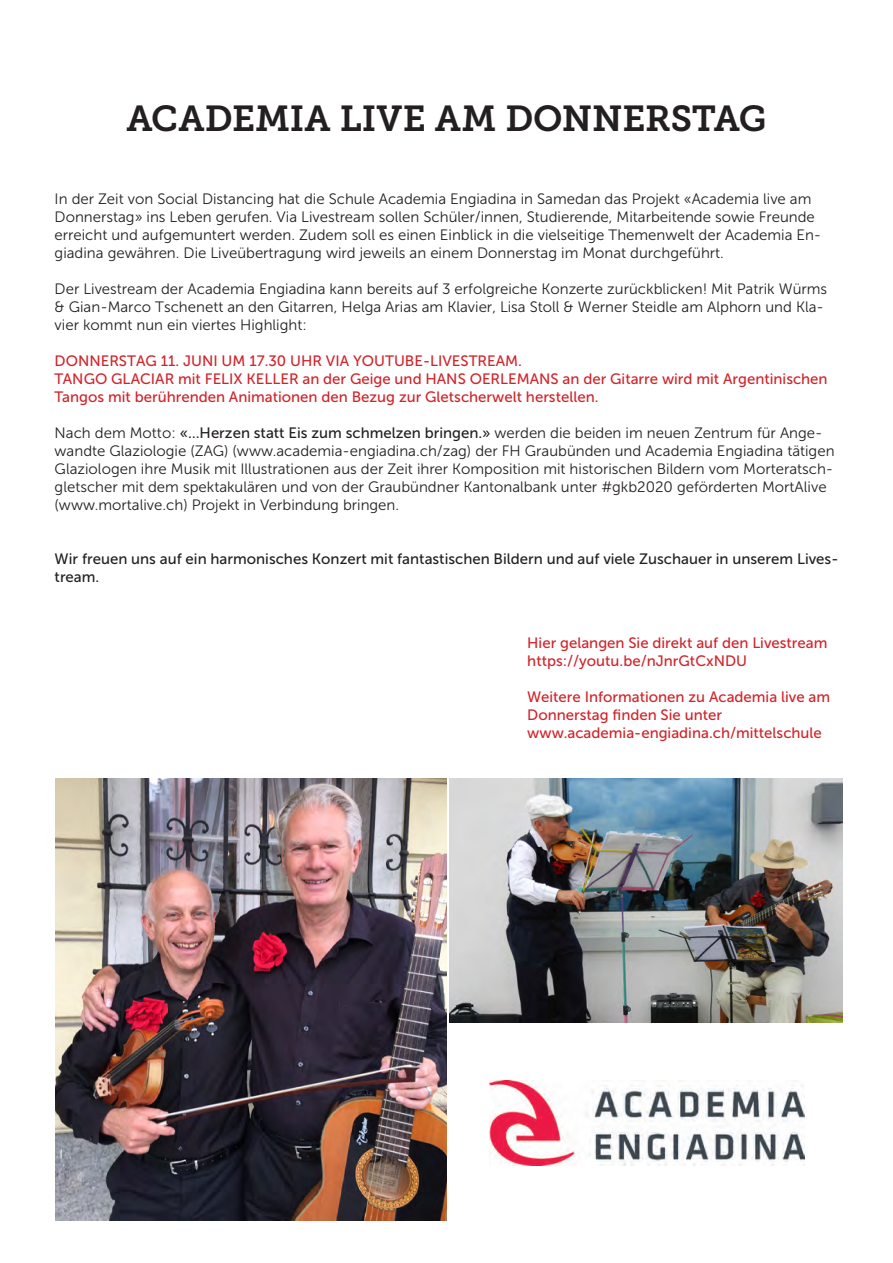
<style>
.page{position:relative;width:893px;height:1263px;background:#fff}
.page>*{position:absolute;margin:0;border:0;box-sizing:border-box;transform-origin:0 0}
.t1{font:36px "Museo Slab 700";letter-spacing:-.005em;color:#231f20}
.t2{font:15px/18px "Museo Sans 300";color:#231f20}
.t3{font:15px/18px "Museo Sans 500";color:#d1232a}
.t4{font:15px/18px "Museo Sans 500";color:#231f20}
.s1{font-family:"Museo Sans 500"}
</style>
<div class="page">
<img style="left:450px;top:778px;width:392px;height:245px">
<img style="left:489px;top:1080px;width:315px;height:85px">
<img style="left:55px;top:778px;width:391px;height:442px">
<h1 class="t1" style="left:126px;top:98px;width:642px">ACADEMIA LIVE AM DONNERSTAG</h1>
<p class="t2" style="left:55px;top:190px;width:768px">In der Zeit von Social Distancing hat die Schule Academia Engiadina in Samedan das Projekt «Academia live am Donnerstag» ins Leben gerufen. Via Livestream sollen Schüler/innen, Studierende, Mitarbeitende sowie Freunde erreicht und aufgemuntert werden. Zudem soll es einen Einblick in die vielseitige Themenwelt der Academia En&shy;giadina gewähren. Die Liveübertragung wird jeweils an einem Donnerstag im Monat durchgeführt.</p>
<p class="t2" style="left:55px;top:280px;width:774px">Der Livestream der Academia Engiadina kann bereits auf 3 erfolgreiche Konzerte zurückblicken! Mit Patrik Würms &amp; Gian-Marco Tschenett an den Gitarren, Helga Arias am Klavier, Lisa Stoll &amp; Werner Steidle am Alphorn und Kla&shy;vier kommt nun ein viertes Highlight:</p>
<p class="t3" style="left:55px;top:351px;width:774px">DONNERSTAG 11. JUNI UM 17.30 UHR VIA YOUTUBE-LIVESTREAM.<br>TANGO GLACIAR mit FELIX KELLER an der Geige und HANS OERLEMANS an der Gitarre wird mit Argentinischen<br>Tangos mit berührenden Animationen den Bezug zur Gletscherwelt herstellen.</p>
<p class="t2" style="left:55px;top:424px;width:781px">Nach dem Motto: <span class="s1">«…Herzen statt Eis zum schmelzen bringen.»</span> werden die beiden im neuen Zentrum für Ange&shy;wandte Glaziologie (ZAG) (www.academia-engiadina.ch/zag) der FH Graubünden und Academia Engiadina tätigen Glaziologen ihre Musik mit Illustrationen aus der Zeit ihrer Komposition mit historischen Bildern vom Morteratsch&shy;gletscher mit dem spektakulären und von der Graubündner Kantonalbank unter #gkb2020 geförderten MortAlive (www.mortalive.ch) Projekt in Verbindung bringen.</p>
<p class="t4" style="left:55px;top:549px;width:785px">Wir freuen uns auf ein harmonisches Konzert mit fantastischen Bildern und auf viele Zuschauer in unserem Lives&shy;tream.</p>
<p class="t3" style="left:527px;top:634px;width:302px">Hier gelangen Sie direkt auf den Livestream https://youtu.be/nJnrGtCxNDU</p>
<p class="t3" style="left:527px;top:688px;width:304px">Weitere Informationen zu Academia live am<br>Donnerstag finden Sie unter www.academia-engiadina.ch/mittelschule</p>
</div>
